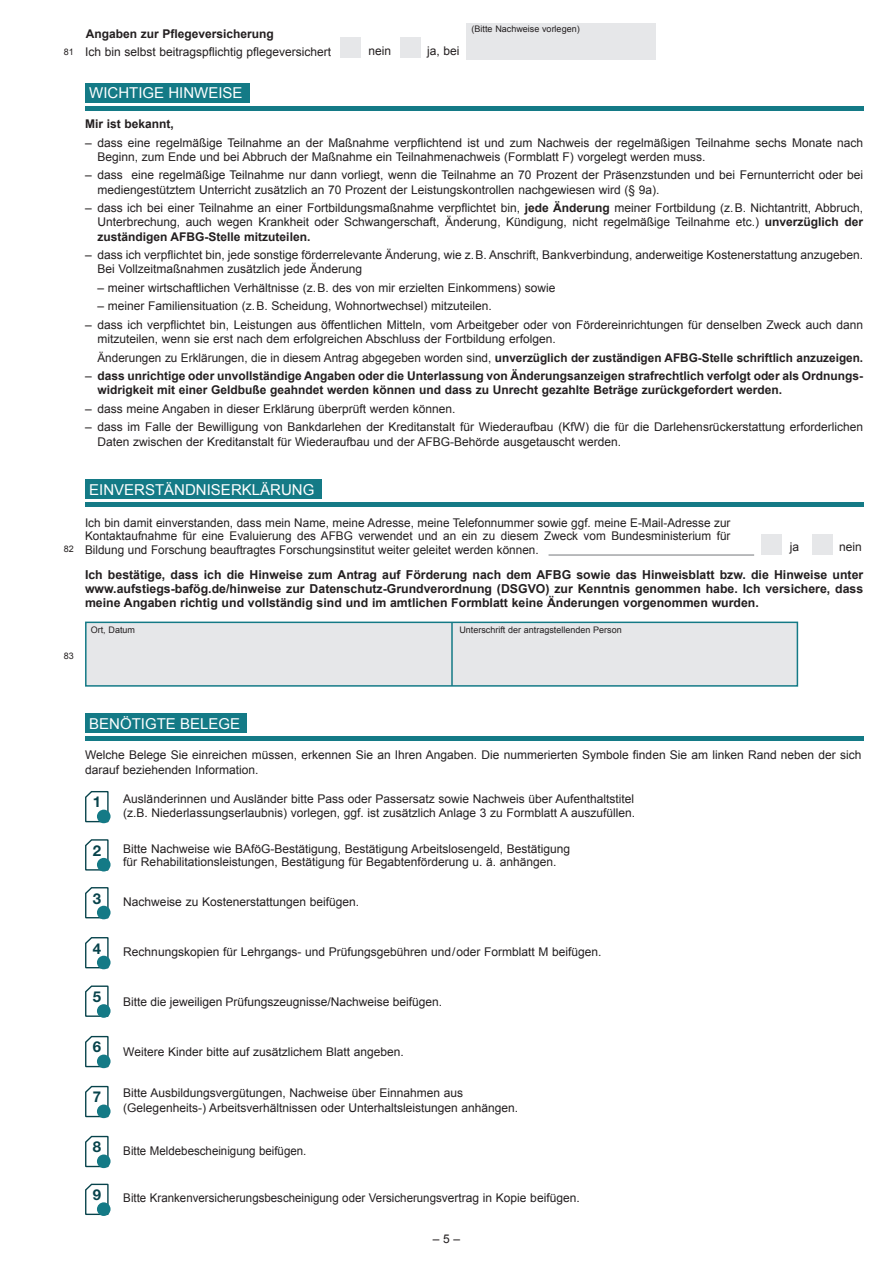
<style>
.page{position:relative;width:893px;height:1263px;background:#fff}
.page>*{position:absolute;margin:0;border:0;box-sizing:border-box;transform-origin:0 0}
.t1{font:15px "Arial";color:#fff}
.t2{font:700 15px "Helvetica Neue LT Std";color:#07434b}
.t3{font:700 12.3px/14.1px "Arial";color:#231f20;text-align:justify}
.t4{font:12px/14.2px "Arial";color:#231f20}
.t5{font:700 12px/14.2px "Arial";color:#231f20}
.t6{font:12px "Arial";color:#231f20;scale:.96 1}
.t7{font:9px "Arial";color:#231f20}
.s1{font-weight:700}
.s2{font-weight:400}
</style>
<div class="page">
<div style="left:400px;top:37px;width:21px;height:21px;background:#e6e7e9"></div>
<div style="left:340px;top:37px;width:21px;height:21px;background:#e6e7e9"></div>
<div style="left:466px;top:23px;width:189px;height:37px;background:#e6e7e9"></div>
<hr style="left:85px;top:737px;width:778px;height:4px;background:#147a86">
<hr style="left:85px;top:503px;width:778px;height:4px;background:#147a86">
<div style="left:85px;top:106px;width:778px;height:5px;background:#147a86"></div>
<hr style="left:549px;top:554px;width:205px;height:2px;background:#939598">
<div style="left:812px;top:534px;width:21px;height:21px;background:#e6e7e9"></div>
<div style="left:761px;top:534px;width:21px;height:21px;background:#e6e7e9"></div>
<div style="left:85px;top:622px;width:713px;height:65px;background:#e6e7e9;border:2px solid #147a86"></div>
<hr style="left:451px;top:622px;width:2px;height:64px;background:#147a86">
<div style="left:85px;top:83px;width:164px;height:19px;background:#147a86"></div>
<div style="left:85px;top:479px;width:236px;height:20px;background:#147a86"></div>
<div style="left:85px;top:713px;width:162px;height:20px;background:#147a86"></div>
<svg style="left:85px;top:791px;width:24px;height:32px"></svg>
<div style="left:97px;top:810px;width:14px;height:13px;background:#147a86;border-radius:50%"></div>
<svg style="left:85px;top:887px;width:24px;height:32px"></svg>
<div style="left:97px;top:906px;width:14px;height:13px;background:#147a86;border-radius:50%"></div>
<svg style="left:85px;top:985px;width:24px;height:32px"></svg>
<div style="left:97px;top:1004px;width:14px;height:14px;background:#147a86;border-radius:50%"></div>
<svg style="left:85px;top:1085px;width:24px;height:33px"></svg>
<div style="left:97px;top:1104px;width:14px;height:14px;background:#147a86;border-radius:50%"></div>
<svg style="left:85px;top:839px;width:24px;height:32px"></svg>
<div style="left:97px;top:858px;width:14px;height:13px;background:#147a86;border-radius:50%"></div>
<svg style="left:85px;top:937px;width:24px;height:32px"></svg>
<div style="left:97px;top:956px;width:14px;height:13px;background:#147a86;border-radius:50%"></div>
<svg style="left:85px;top:1183px;width:24px;height:33px"></svg>
<div style="left:97px;top:1202px;width:14px;height:14px;background:#147a86;border-radius:50%"></div>
<svg style="left:85px;top:1035px;width:24px;height:33px"></svg>
<div style="left:97px;top:1054px;width:14px;height:14px;background:#147a86;border-radius:50%"></div>
<svg style="left:85px;top:1135px;width:24px;height:33px"></svg>
<div style="left:97px;top:1154px;width:14px;height:14px;background:#147a86;border-radius:50%"></div>
<p class="t5" style="left:86px;top:27px;width:190px">Angaben zur Pflegeversicherung</p>
<p class="t7" style="left:472px;top:23px;width:110px">(Bitte Nachweise vorlegen)</p>
<p class="t7" style="left:64px;top:46px;width:12px">81</p>
<p class="t4" style="left:85px;top:44px;width:248px">Ich bin selbst beitragspflichtig pflegeversichert</p>
<p class="t4" style="left:368px;top:44px;width:24px">nein</p>
<p class="t4" style="left:427px;top:44px;width:34px">ja, bei</p>
<h1 class="t1" style="left:89px;top:83px;width:155px">WICHTIGE HINWEISE</h1>
<p class="t5" style="left:85px;top:117px;width:90px">Mir ist bekannt,</p>
<p class="t4" style="left:97px;top:135px;width:767px;text-indent:-12px">– dass eine regelmäßige Teilnahme an der Maßnahme verpflichtend ist und zum Nachweis der regelmäßigen Teilnahme sechs Monate nach<br>Beginn, zum Ende und bei Abbruch der Maßnahme ein Teilnahmenachweis (Formblatt F) vorgelegt werden muss.</p>
<p class="t4" style="left:97px;top:168px;width:767px;text-indent:-12px">– dass eine regelmäßige Teilnahme nur dann vorliegt, wenn die Teilnahme an 70 Prozent der Präsenzstunden und bei Fernunterricht oder bei mediengestütztem Unterricht zusätzlich an 70 Prozent der Leistungskontrollen nachgewiesen wird (§ 9a).</p>
<p class="t4" style="left:97px;top:201px;width:767px;text-align:justify;text-indent:-12px">– dass ich bei einer Teilnahme an einer Fortbildungsmaßnahme verpflichtet bin, <span class="s1">jede Änderung</span> meiner Fortbildung (z.B. Nichtantritt, Abbruch, Unterbrechung, auch wegen Krankheit oder Schwangerschaft, Änderung, Kündigung, nicht regelmäßige Teilnahme etc.) <span class="s1">unverzüglich der zuständigen AFBG-Stelle mitzuteilen.</span></p>
<p class="t4" style="left:97px;top:248px;width:767px;text-indent:-12px">– dass ich verpflichtet bin, jede sonstige förderrelevante Änderung, wie z.B. Anschrift, Bankverbindung, anderweitige Kostenerstattung anzugeben.<br>Bei Vollzeitmaßnahmen zusätzlich jede Änderung</p>
<p class="t4" style="left:97px;top:281px;width:460px">– meiner wirtschaftlichen Verhältnisse (z.B. des von mir erzielten Einkommens) sowie</p>
<p class="t4" style="left:97px;top:299px;width:396px">– meiner Familiensituation (z.B. Scheidung, Wohnortwechsel) mitzuteilen.</p>
<p class="t4" style="left:97px;top:318px;width:767px;text-indent:-12px">– dass ich verpflichtet bin, Leistungen aus öffentlichen Mitteln, vom Arbeitgeber oder von Fördereinrichtungen für denselben Zweck auch dann mitzuteilen, wenn sie erst nach dem erfolgreichen Abschluss der Fortbildung erfolgen.</p>
<p class="t4" style="left:97px;top:350px;width:767px">Änderungen zu Erklärungen, die in diesem Antrag abgegeben worden sind, <span class="s1">unverzüglich der zuständigen AFBG-Stelle schriftlich anzuzeigen.</span></p>
<p class="t5" style="left:97px;top:369px;width:767px;text-indent:-12px"><span class="s2">–</span> dass unrichtige oder unvollständige Angaben oder die Unterlassung von Änderungsanzeigen strafrechtlich verfolgt oder als Ordnungs&shy;widrigkeit mit einer Geldbuße geahndet werden können und dass zu Unrecht gezahlte Beträge zurückgefordert werden.</p>
<p class="t4" style="left:85px;top:402px;width:372px">– dass meine Angaben in dieser Erklärung überprüft werden können.</p>
<p class="t4" style="left:97px;top:420px;width:767px;text-indent:-12px">– dass im Falle der Bewilligung von Bankdarlehen der Kreditanstalt für Wiederaufbau (KfW) die für die Darlehensrückerstattung erforderlichen<br>Daten zwischen der Kreditanstalt für Wiederaufbau und der AFBG-Behörde ausgetauscht werden.</p>
<h2 class="t1" style="left:89px;top:479px;width:227px">EINVERSTÄNDNISERKLÄRUNG</h2>
<p class="t4" style="left:85px;top:516px;width:647px;line-height:13.5px">Ich bin damit einverstanden, dass mein Name, meine Adresse, meine Telefonnummer sowie ggf. meine E-Mail-Adresse zur<br>Kontaktaufnahme für eine Evaluierung des AFBG verwendet und an ein zu diesem Zweck vom Bundesministerium für</p>
<p class="t7" style="left:64px;top:543px;width:12px">82</p>
<p class="t4" style="left:85px;top:543px;width:455px">Bildung und Forschung beauftragtes Forschungsinstitut weiter geleitet werden können.</p>
<p class="t4" style="left:790px;top:540px;width:11px">ja</p>
<p class="t4" style="left:839px;top:540px;width:24px">nein</p>
<p class="t3" style="left:85px;top:568px;width:780px">Ich bestätige, dass ich die Hinweise zum Antrag auf Förderung nach dem AFBG sowie das Hinweisblatt bzw. die Hinweise unter www.aufstiegs-bafög.de/hinweise zur Datenschutz-Grundverordnung (DSGVO) zur Kenntnis genommen habe. Ich versichere, dass meine Angaben richtig und vollständig sind und im amtlichen Formblatt keine Änderungen vorgenommen wurden.</p>
<p class="t7" style="left:91px;top:623px;width:46px">Ort, Datum</p>
<p class="t7" style="left:459px;top:623px;width:164px">Unterschrift der antragstellenden Person</p>
<p class="t7" style="left:64px;top:650px;width:12px">83</p>
<h2 class="t1" style="left:89px;top:713px;width:152px">BENÖTIGTE BELEGE</h2>
<p class="t4" style="left:85px;top:748px;width:778px">Welche Belege Sie einreichen müssen, erkennen Sie an Ihren Angaben. Die nummerierten Symbole finden Sie am linken Rand neben der sich darauf beziehenden Information.</p>
<p class="t2" style="left:93px;top:793px;width:10px">1</p>
<p class="t4" style="left:123px;top:792px;width:513px">Ausländerinnen und Ausländer bitte Pass oder Passersatz sowie Nachweis über Aufenthaltstitel (z.B. Niederlassungserlaubnis) vorlegen, ggf. ist zusätzlich Anlage 3 zu Formblatt A auszufüllen.</p>
<p class="t4" style="left:123px;top:842px;width:448px;line-height:13.5px">Bitte Nachweise wie BAföG-Bestätigung, Bestätigung Arbeitslosengeld, Bestätigung für Rehabilitationsleistungen, Bestätigung für Begabtenförderung u. ä. anhängen.</p>
<p class="t4" style="left:123px;top:895px;width:237px">Nachweise zu Kostenerstattungen beifügen.</p>
<p class="t4" style="left:123px;top:945px;width:480px">Rechnungskopien für Lehrgangs- und Prüfungsgebühren und/oder Formblatt M beifügen.</p>
<p class="t4" style="left:123px;top:994px;width:320px">Bitte die jeweiligen Prüfungszeugnisse/Nachweise beifügen.</p>
<p class="t4" style="left:123px;top:1045px;width:282px">Weitere Kinder bitte auf zusätzlichem Blatt angeben.</p>
<p class="t4" style="left:123px;top:1086px;width:396px">Bitte Ausbildungsvergütungen, Nachweise über Einnahmen aus (Gelegenheits-) Arbeitsverhältnissen oder Unterhaltsleistungen anhängen.</p>
<p class="t6" style="left:123px;top:1143px;width:192px">Bitte Meldebescheinigung beifügen.</p>
<p class="t6" style="left:123px;top:1189px;width:477px">Bitte Krankenversicherungsbescheinigung oder Versicherungsvertrag in Kopie beifügen.</p>
<p class="t4" style="left:433px;top:1232px;width:29px">– 5 –</p>
<p class="t2" style="left:93px;top:841px;width:10px">2</p>
<p class="t2" style="left:93px;top:889px;width:10px">3</p>
<p class="t2" style="left:93px;top:939px;width:10px">4</p>
<p class="t2" style="left:93px;top:987px;width:10px">5</p>
<p class="t2" style="left:93px;top:1038px;width:10px">6</p>
<p class="t2" style="left:93px;top:1088px;width:10px">7</p>
<p class="t2" style="left:93px;top:1138px;width:10px">8</p>
<p class="t2" style="left:93px;top:1185px;width:10px">9</p>
</div>
